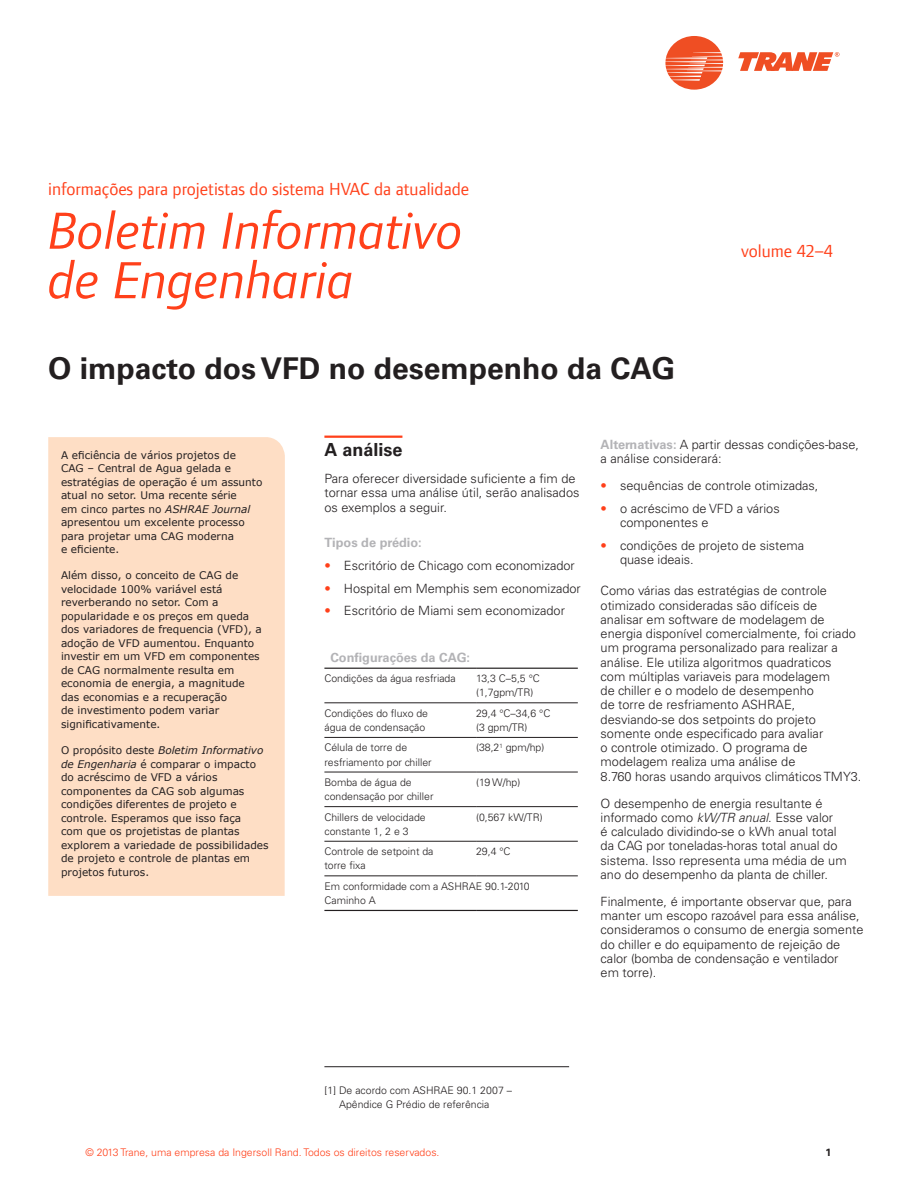
<style>
.page{position:relative;width:918px;height:1188px;background:#fff}
.page>*{position:absolute;margin:0;border:0;box-sizing:border-box;transform-origin:0 0}
.Found_36_italic{font:italic 54px/49.5px "Foundry Form Sans";color:#ff401a}
.bold_20{font:700 30px "Univers LT Std";color:#231f20}
.found_12_book{font:18px "Foundry Form Sans";color:#ff401a}
.Estilo_de_parágrafo{font:700 18px "Univers LT Std";color:#231f20}
.t1{font:300 12.75px/14.2px "Univers LT Std";color:#231f20}
.t2{font:700 12.75px "Univers LT Std";color:#b3b3b6}
.Verdana{font:10.5px/13.5px "Verdana";color:#231f20}
.t3{font:300 10.5px/14.2px "Univers LT Std";color:#231f20}
.sem_coluna{font:300 10.5px "Univers LT Std";color:#ff401a}
.sem_coluna-2{font:700 10.5px "Univers LT Std";color:#231f20}
.s1{font-style:italic}
.s2{color:#ff401a}
.s3{font-weight:700;color:#b3b3b6}
</style>
<div class="page">
<svg style="left:738px;top:52px;width:102px;height:19px"></svg>
<svg style="left:665px;top:36px;width:58px;height:54px"></svg>
<div style="left:48px;top:437px;width:237px;height:459px;background:#fedec5"></div>
<hr style="left:324px;top:436px;width:78px;height:2px;background:#ff401a">
<hr style="left:324px;top:702px;width:152px;height:1px;background:#231f20">
<hr style="left:476px;top:702px;width:102px;height:1px;background:#231f20">
<hr style="left:324px;top:737px;width:152px;height:1px;background:#231f20">
<hr style="left:476px;top:737px;width:102px;height:1px;background:#231f20">
<hr style="left:324px;top:772px;width:152px;height:1px;background:#231f20">
<hr style="left:476px;top:772px;width:102px;height:1px;background:#231f20">
<hr style="left:324px;top:806px;width:152px;height:1px;background:#231f20">
<hr style="left:476px;top:806px;width:102px;height:1px;background:#231f20">
<hr style="left:324px;top:841px;width:152px;height:1px;background:#231f20">
<hr style="left:476px;top:841px;width:102px;height:1px;background:#231f20">
<hr style="left:324px;top:875px;width:152px;height:1px;background:#231f20">
<hr style="left:476px;top:875px;width:102px;height:1px;background:#231f20">
<hr style="left:324px;top:668px;width:152px;height:1px;background:#231f20">
<hr style="left:476px;top:668px;width:102px;height:1px;background:#231f20">
<hr style="left:324px;top:910px;width:152px;height:1px;background:#231f20">
<hr style="left:476px;top:910px;width:102px;height:1px;background:#231f20">
<hr style="left:324px;top:1066px;width:245px;height:1px;background:#231f20">
<p class="found_12_book" style="left:48px;top:179px;width:422px">informações para projetistas do sistema HVAC da atualidade</p>
<p class="Found_36_italic" style="left:48px;top:206px;width:416px">Boletim Informativo de Engenharia</p>
<p class="bold_20" style="left:48px;top:351px;width:628px">O impacto dos VFD no desempenho da CAG</p>
<p class="found_12_book" style="left:741px;top:241px;width:93px">volume 42–4</p>
<p class="Verdana" style="left:61px;top:448px;width:203px">A eficiência de vários projetos de<br>CAG – Central de Agua gelada e estratégias de operação é um assunto atual no setor. Uma recente série<br>em cinco partes no <span class="s1">ASHRAE Journal </span>apresentou um excelente processo para projetar uma CAG moderna<br>e eficiente.</p>
<p class="Verdana" style="left:61px;top:569px;width:202px">Além disso, o conceito de CAG de velocidade 100% variável está reverberando no setor. Com a popularidade e os preços em queda dos variadores de frequencia (VFD), a adoção de VFD aumentou. Enquanto investir em um VFD em componentes de CAG normalmente resulta em economia de energia, a magnitude das economias e a recuperação<br>de investimento podem variar significativamente.</p>
<p class="Verdana" style="left:61px;top:743px;width:209px">O propósito deste <span class="s1">Boletim Informativo de Engenharia</span> é comparar o impacto do acréscimo de VFD a vários componentes da CAG sob algumas condições diferentes de projeto e controle. Esperamos que isso faça<br>com que os projetistas de plantas explorem a variedade de possibilidades de projeto e controle de plantas em projetos futuros.</p>
<p class="Estilo_de_parágrafo" style="left:324px;top:439px;width:80px">A análise</p>
<p class="t1" style="left:324px;top:472px;width:257px">Para oferecer diversidade suficiente a fim de tornar essa uma análise útil, serão analisados os exemplos a seguir.</p>
<p class="t2" style="left:324px;top:535px;width:99px">Tipos de prédio:</p>
<p class="t1" style="left:324px;top:558px;width:252px"><span class="s2">•</span> Escritório de Chicago com economizador</p>
<p class="t1" style="left:324px;top:581px;width:258px"><span class="s2">•</span> Hospital em Memphis sem economizador</p>
<p class="t1" style="left:324px;top:604px;width:242px"><span class="s2">•</span> Escritório de Miami sem economizador</p>
<p class="t2" style="left:330px;top:650px;width:141px">Configurações da CAG:</p>
<p class="t3" style="left:324px;top:671px;width:133px">Condições da água resfriada</p>
<p class="t3" style="left:476px;top:671px;width:65px">13,3 C–5,5 °C (1,7gpm/TR)</p>
<p class="t3" style="left:324px;top:706px;width:105px">Condições do fluxo de água de condensação</p>
<p class="t3" style="left:476px;top:706px;width:76px">29,4 °C–34,6 °C (3 gpm/TR)</p>
<p class="t3" style="left:324px;top:741px;width:109px">Célula de torre de resfriamento por chiller</p>
<p class="t3" style="left:476px;top:741px;width:70px">(38,2<sup>1</sup> gpm/hp)</p>
<p class="t3" style="left:324px;top:775px;width:111px">Bomba de água de condensação por chiller</p>
<p class="t3" style="left:476px;top:775px;width:46px">(19 W/hp)</p>
<p class="t3" style="left:324px;top:810px;width:103px">Chillers de velocidade constante 1, 2 e 3</p>
<p class="t3" style="left:476px;top:810px;width:68px">(0,567 kW/TR)</p>
<p class="t3" style="left:324px;top:844px;width:111px">Controle de setpoint da torre fixa</p>
<p class="t3" style="left:476px;top:844px;width:36px">29,4 °C</p>
<p class="t3" style="left:324px;top:879px;width:207px">Em conformidade com a ASHRAE 90.1-2010<br>Caminho A</p>
<p class="t1" style="left:601px;top:437px;width:260px"><span class="s3">Alternativas:</span> A partir dessas condições-base, a análise considerará:</p>
<p class="t1" style="left:601px;top:478px;width:219px"><span class="s2">•</span> sequências de controle otimizadas,</p>
<p class="t1" style="left:620px;top:501px;width:161px;text-indent:-20px"><span class="s2">•</span> o acréscimo de VFD a vários componentes e</p>
<p class="t1" style="left:620px;top:538px;width:186px;text-indent:-20px"><span class="s2">•</span> condições de projeto de sistema quase ideais.</p>
<p class="t1" style="left:601px;top:584px;width:262px">Como várias das estratégias de controle otimizado consideradas são difíceis de analisar em software de modelagem de energia disponível comercialmente, foi criado um programa personalizado para realizar a análise. Ele utiliza algoritmos quadraticos<br>com múltiplas variaveis para modelagem<br>de chiller e o modelo de desempenho<br>de torre de resfriamento ASHRAE, desviando-se dos setpoints do projeto somente onde especificado para avaliar<br>o controle otimizado. O programa de modelagem realiza uma análise de<br>8.760 horas usando arquivos climáticos TMY3.</p>
<p class="t1" style="left:601px;top:796px;width:248px">O desempenho de energia resultante é informado como <span class="s1">kW/TR anual</span>. Esse valor<br>é calculado dividindo-se o kWh anual total da CAG por toneladas-horas total anual do sistema. Isso representa uma média de um ano do desempenho da planta de chiller.</p>
<p class="t1" style="left:601px;top:894px;width:264px">Finalmente, é importante observar que, para manter um escopo razoável para essa análise, consideramos o consumo de energia somente do chiller e do equipamento de rejeição de calor (bomba de condensação e ventilador<br>em torre).</p>
<p class="t3" style="left:339px;top:1083px;width:175px;text-indent:-15px">[1] De acordo com ASHRAE 90.1 2007 –<br>Apêndice G Prédio de referência</p>
<p class="sem_coluna" style="left:85px;top:1146px;width:356px">© 2013 Trane, uma empresa da Ingersoll Rand. Todos os direitos reservados.</p>
<p class="sem_coluna-2" style="left:825px;top:1146px;width:7px">1</p>
</div>
